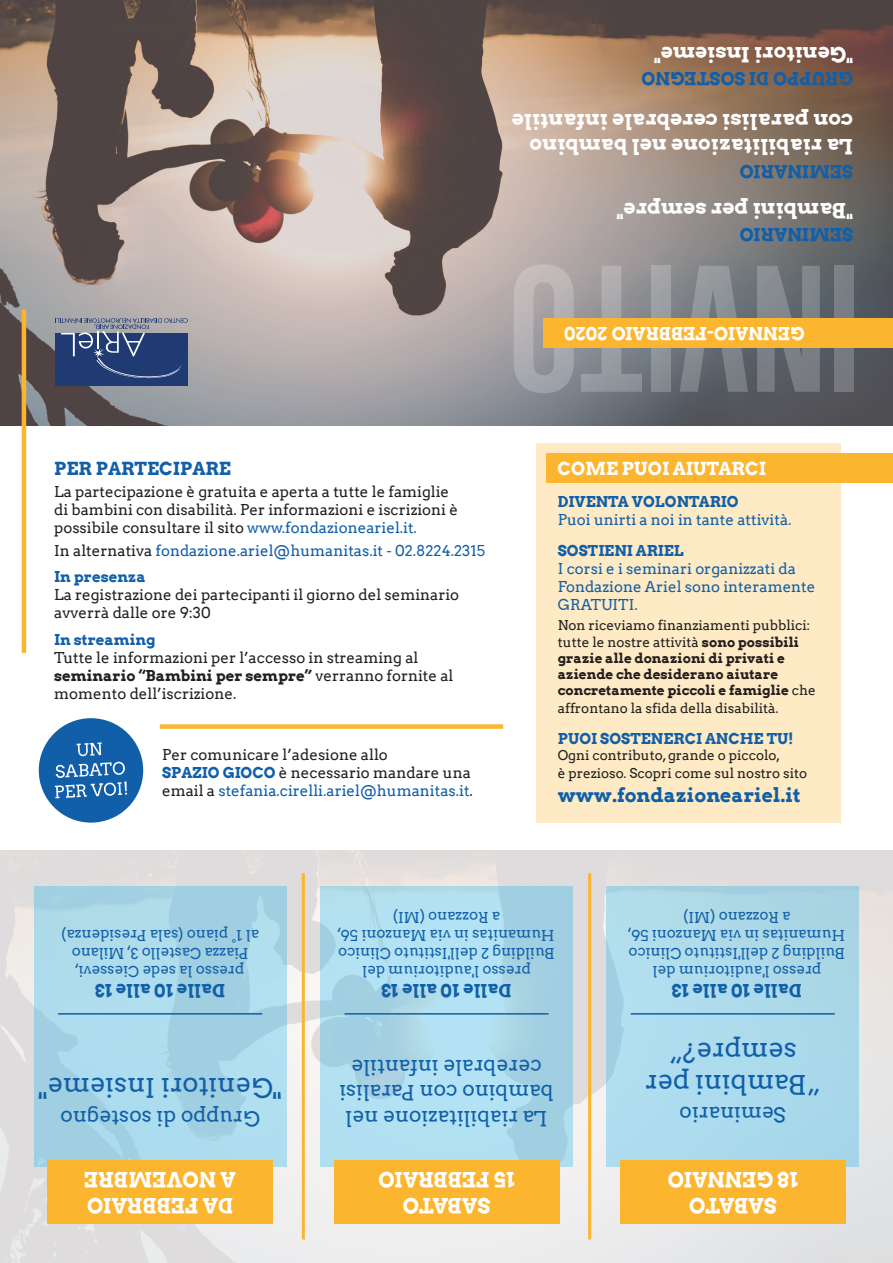
<style>
.page{position:relative;width:893px;height:1263px;background:#fff}
.page>*{position:absolute;margin:0;border:0;box-sizing:border-box;transform-origin:0 0}
.t1{font:700 180px "Bebas Neue";color:#fff}
.t2{font:27px/32.4px "Arvo";color:#115fa8;text-align:center}
.t3{font:700 21px/25.2px "Arvo";color:#fff;text-align:center}
.t4{font:21px/25.2px "Arvo";color:#115fa8;text-align:center}
.t5{font:700 19.5px "Arvo";color:#115fa8}
.t6{font:700 18px "Arvo";color:#115fa8}
.t7{font:700 18px "Arvo";color:#fff}
.t8{font:15px/18px "Arvo";color:#231f20}
.t9{font:15px/18px "Arvo";color:#115fa8;text-align:center}
.t10{font:700 15px "Arvo";color:#115fa8}
.t11{font:700 13.5px/16.2px "Arvo";color:#231f20}
.t12{font:13.5px/18px "Arvo";color:#231f20}
.s1{color:#115fa8}
.s2{color:#231f20}
.s3{font-weight:700}
.s4{font-weight:700;color:#115fa8}
.s5{font-weight:400}
</style>
<div class="page">
<div style="left:536px;top:443px;width:304px;height:380px;background:#feeac4"></div>
<div style="left:547px;top:453px;width:346px;height:30px;background:#fcb52e"></div>
<img style="left:0;top:850px;width:893px;height:413px">
<div style="left:607px;top:886px;width:252px;height:281px;background:#acdaeb"></div>
<div style="left:320px;top:886px;width:253px;height:281px;background:linear-gradient(to bottom,#abd9ea,#acdbec)"></div>
<div style="left:34px;top:886px;width:252px;height:281px;background:#acdbe9"></div>
<div style="left:39px;top:718px;width:104px;height:105px;background:#115fa8;border-radius:50%"></div>
<svg style="left:55px;top:762px;width:72px;height:36px"></svg>
<svg style="left:77px;top:742px;width:25px;height:14px"></svg>
<div style="left:620px;top:1160px;width:225px;height:63px;background:#fcb52e"></div>
<div style="left:334px;top:1160px;width:225px;height:63px;background:#fcb52e"></div>
<div style="left:48px;top:1160px;width:225px;height:63px;background:#fcb52e"></div>
<hr style="left:588px;top:873px;width:3px;height:366px;background:#fcb52e">
<hr style="left:302px;top:873px;width:3px;height:366px;background:#fcb52e">
<hr style="left:58px;top:1013px;width:204px;height:1px;background:#115fa8">
<hr style="left:344px;top:1013px;width:205px;height:1px;background:#115fa8">
<hr style="left:631px;top:1013px;width:204px;height:1px;background:#115fa8">
<img style="left:0;top:0;width:893px;height:425px">
<div style="left:544px;top:318px;width:349px;height:30px;background:#fcb52e"></div>
<div style="left:56px;top:333px;width:132px;height:53px;background:#203b73"></div>
<svg style="left:56px;top:318px;width:132px;height:60px"></svg>
<div style="left:160px;top:724px;width:343px;height:5px;background:#fcb52e"></div>
<hr style="left:22px;top:310px;width:4px;height:343px;background:#fcb52e">
<h3 class="t3" style="left:853px;top:67px;width:201px;rotate:-180deg">"Genitori Insieme"</h3>
<p class="t6" style="left:853px;top:90px;width:214px;rotate:-180deg">GRUPPO DI SOSTEGNO</p>
<h3 class="t3" style="left:853px;top:160px;width:343px;text-align:left;rotate:-180deg">La riabilitazione nel bambino con paralisi cerebrale infantile</h3>
<p class="t6" style="left:853px;top:182px;width:115px;rotate:-180deg">SEMINARIO</p>
<h3 class="t3" style="left:853px;top:224px;width:238px;rotate:-180deg">"Bambini per sempre"</h3>
<p class="t6" style="left:853px;top:246px;width:115px;rotate:-180deg">SEMINARIO</p>
<p class="t6" style="left:54px;top:457px;width:178px">PER PARTECIPARE</p>
<p class="t8" style="left:54px;top:483px;width:405px">La partecipazione è gratuita e aperta a tutte le famiglie di bambini con disabilità. Per informazioni e iscrizioni è possibile consultare il sito <span class="s1">www.fondazioneariel.it.</span></p>
<p class="t9" style="left:54px;top:537px;width:432px;line-height:26.5px;text-align:left"><span class="s2">In alternativa</span> fondazione.ariel@humanitas.it - 02.8224.2315<br><span class="s3">In presenza</span></p>
<p class="t8" style="left:54px;top:586px;width:407px">La registrazione dei partecipanti il giorno del seminario avverrà dalle ore 9:30</p>
<p class="t10" style="left:54px;top:630px;width:103px">In streaming</p>
<p class="t8" style="left:54px;top:648px;width:401px">Tutte le informazioni per l’accesso in streaming al <span class="s3">seminario “Bambini per sempre”</span> verranno fornite al momento dell’iscrizione.</p>
<p class="t8" style="left:162px;top:745px;width:312px">Per comunicare l’adesione allo<br><span class="s4">SPAZIO GIOCO</span> è necessario mandare una email a <span class="s1">stefania.cirelli.ariel@humanitas.it</span>.</p>
<h1 class="t1" style="left:861px;top:427px;width:354px;rotate:-180deg">INVITO</h1>
<p class="t7" style="left:805px;top:344px;width:242px;rotate:-180deg">GENNAIO-FEBBRAIO 2020</p>
<p class="t7" style="left:558px;top:457px;width:210px">COME PUOI AIUTARCI</p>
<p class="t10" style="left:558px;top:492px;width:183px">DIVENTA VOLONTARIO</p>
<p class="t9" style="left:558px;top:511px;width:235px">Puoi unirti a noi in tante attività.</p>
<p class="t10" style="left:558px;top:541px;width:128px">SOSTIENI ARIEL</p>
<p class="t9" style="left:558px;top:559px;width:259px;text-align:left">I corsi e i seminari organizzati da<br>Fondazione Ariel sono interamente<br>GRATUITI.</p>
<p class="t11" style="left:558px;top:617px;width:260px"><span class="s5">Non riceviamo finanziamenti pubblici: tutte le nostre attività</span> sono possibili grazie alle donazioni di privati e aziende che desiderano aiutare concretamente piccoli e famiglie <span class="s5">che</span></p>
<p class="t12" style="left:558px;top:699px;width:222px">affrontano la sfida della disabilità.</p>
<p class="t10" style="left:558px;top:729px;width:237px">PUOI SOSTENERCI ANCHE TU!</p>
<p class="t12" style="left:558px;top:746px;width:251px">Ogni contributo, grande o piccolo,<br>è prezioso. Scopri come sul nostro sito</p>
<h3 class="t5" style="left:558px;top:782px;width:244px">www.fondazioneariel.it</h3>
<p class="t9" style="left:259px;top:980px;width:199px;rotate:-180deg">presso la sede Ciessevi,<br>Piazza Castello 3, Milano<br>al 1° piano (sala Presidenza)</p>
<p class="t6" style="left:225px;top:1002px;width:131px;rotate:-180deg">Dalle 10 alle 13</p>
<h2 class="t2" style="left:282px;top:1104px;width:244px;rotate:-180deg">"Genitori Insieme"</h2>
<h3 class="t4" style="left:260px;top:1131px;width:201px;rotate:-180deg">Gruppo di sostegno</h3>
<h3 class="t3" style="left:236px;top:1218px;width:153px;text-align:left;rotate:-180deg">DA FEBBRAIO<br>A NOVEMBRE</h3>
<p class="t9" style="left:555px;top:980px;width:220px;rotate:-180deg">presso l'auditorium del<br>Building 2 dell'Istituto Clinico<br>Humanitas in via Manzoni 56, a Rozzano (MI)</p>
<p class="t6" style="left:511px;top:1002px;width:131px;rotate:-180deg">Dalle 10 alle 13</p>
<h3 class="t4" style="left:554px;top:1131px;width:216px;rotate:-180deg">La riabilitazione nel bambino con Paralisi cerebrale infantile</h3>
<h3 class="t3" style="left:515px;top:1218px;width:138px;rotate:-180deg">SABATO<br>15 FEBBRAIO</h3>
<p class="t9" style="left:845px;top:980px;width:220px;rotate:-180deg">presso l'auditorium del<br>Building 2 dell'Istituto Clinico<br>Humanitas in via Manzoni 56, a Rozzano (MI)</p>
<p class="t6" style="left:802px;top:1002px;width:131px;rotate:-180deg">Dalle 10 alle 13</p>
<h2 class="t2" style="left:821px;top:1101px;width:178px;rotate:-180deg">“Bambini per sempre?”</h2>
<h3 class="t4" style="left:786px;top:1127px;width:108px;rotate:-180deg">Seminario</h3>
<h3 class="t3" style="left:798px;top:1218px;width:132px;rotate:-180deg">SABATO<br>18 GENNAIO</h3>
</div>
